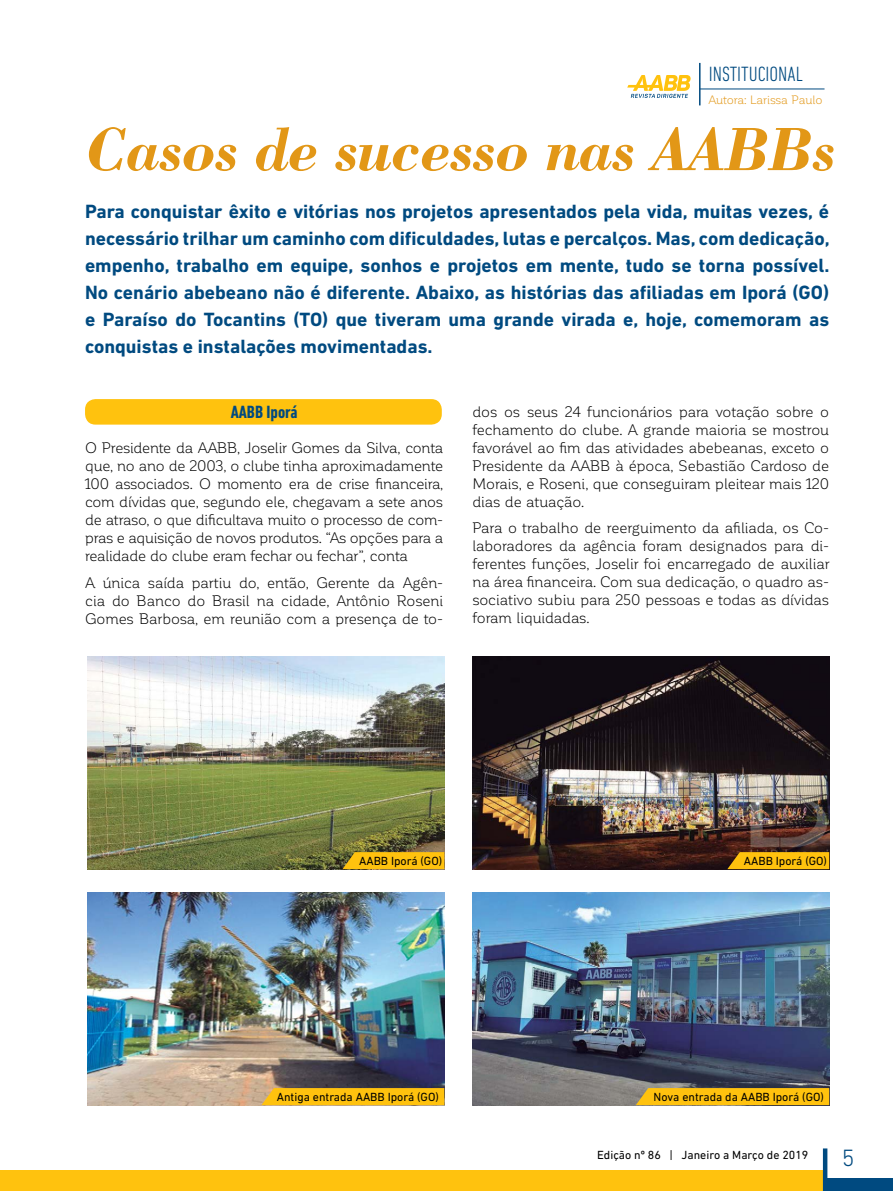
<style>
.page{position:relative;width:893px;height:1191px;background:#fff}
.page>*{position:absolute;margin:0;border:0;box-sizing:border-box;transform-origin:0 0}
.t1{font:italic 700 63px "Bodoni Std";letter-spacing:-.03em;color:#e29717}
.t2{font:300 24px "DIN Next LT Pro";color:#004a80}
.t3{font:300 condensed 21px "DIN Next LT Pro";color:#004a80}
.t4{font:700 19.5px/27px "DIN Next LT Pro";color:#004a80;text-align:justify}
.t5{font:700 condensed 18px "DIN Next LT Pro";color:#004a80}
.t6{font:15px/18px "Corporative Soft";letter-spacing:-.015em;color:#000;text-align:justify}
.t7{font:12px "DIN Next LT Pro";color:#000}
.t8{font:12px "Corporative Soft";letter-spacing:-.015em;color:#e29717}
</style>
<div class="page">
<div style="left:1px;top:1170px;width:824px;height:21px;background:#ffc20e"></div>
<hr style="left:823px;top:1148px;width:4px;height:43px;background:#004a80">
<div style="left:825px;top:1178px;width:68px;height:13px;background:#004a80"></div>
<img style="left:87px;top:656px;width:357px;height:213px">
<img style="left:472px;top:656px;width:357px;height:213px">
<img style="left:87px;top:892px;width:357px;height:213px">
<img style="left:472px;top:892px;width:357px;height:213px">
<div style="left:85px;top:399px;width:357px;height:25px;background:#ffc20e;border-radius:10px"></div>
<svg style="left:627px;top:75px;width:64px;height:23px"></svg>
<hr style="left:699px;top:63px;width:1px;height:42px;background:#004a80">
<hr style="left:700px;top:89px;width:124px;height:1px;background:#004a80">
<svg style="left:342px;top:852px;width:102px;height:17px;background:#f2ba10"></svg>
<svg style="left:261px;top:1088px;width:183px;height:17px;background:#fcc012"></svg>
<svg style="left:727px;top:852px;width:102px;height:17px;background:#f0b50e"></svg>
<svg style="left:636px;top:1088px;width:193px;height:17px;background:#fabf11"></svg>
<h3 class="t3" style="left:709px;top:62px;width:96px">INSTITUCIONAL</h3>
<p class="t8" style="left:708px;top:93px;width:116px">Autora: Larissa Paulo</p>
<h1 class="t1" style="left:85px;top:110px;width:752px">Casos de sucesso nas AABBs</h1>
<p class="t4" style="left:85px;top:198px;width:746px">Para conquistar êxito e vitórias nos projetos apresentados pela vida, muitas vezes, é necessário trilhar um caminho com dificuldades, lutas e percalços. Mas, com dedicação, empenho, trabalho em equipe, sonhos e projetos em mente, tudo se torna possível.<br>No cenário abebeano não é diferente. Abaixo, as histórias das afiliadas em Iporá (GO) e Paraíso do Tocantins (TO) que tiveram uma grande virada e, hoje, comemoram as conquistas e instalações movimentadas.</p>
<p class="t5" style="left:231px;top:402px;width:68px">AABB Iporá</p>
<p class="t6" style="left:85px;top:439px;width:360px">O Presidente da AABB, Joselir Gomes da Silva, conta que, no ano de 2003, o clube tinha aproximadamente 100 associados. O momento era de crise financeira, com dívidas que, segundo ele, chegavam a sete anos de atraso, o que dificultava muito o processo de com&shy;pras e aquisição de novos produtos. “As opções para a realidade do clube eram fechar ou fechar”, conta</p>
<p class="t6" style="left:85px;top:573px;width:360px">A única saída partiu do, então, Gerente da Agên&shy;cia do Banco do Brasil na cidade, Antônio Roseni Gomes Barbosa, em reunião com a presença de to-</p>
<p class="t6" style="left:472px;top:402px;width:358px">dos os seus 24 funcionários para votação sobre o fechamento do clube. A grande maioria se mostrou favorável ao fim das atividades abebeanas, exceto o Presidente da AABB à época, Sebastião Cardoso de Morais, e Roseni, que conseguiram pleitear mais 120 dias de atuação.</p>
<p class="t6" style="left:472px;top:519px;width:359px">Para o trabalho de reerguimento da afiliada, os Co&shy;laboradores da agência foram designados para di&shy;ferentes funções, Joselir foi encarregado de auxiliar na área financeira. Com sua dedicação, o quadro as&shy;sociativo subiu para 250 pessoas e todas as dívidas foram liquidadas.</p>
<p class="t7" style="left:359px;top:853px;width:85px">AABB Iporá (GO)</p>
<p class="t7" style="left:277px;top:1089px;width:164px">Antiga entrada AABB Iporá (GO)</p>
<p class="t7" style="left:744px;top:853px;width:85px">AABB Iporá (GO)</p>
<p class="t7" style="left:654px;top:1089px;width:172px">Nova entrada da AABB Iporá (GO)</p>
<p class="t7" style="left:597px;top:1148px;width:213px">Edição nº 86 | Janeiro a Março de 2019</p>
<h2 class="t2" style="left:842px;top:1144px;width:14px">5</h2>
</div>
